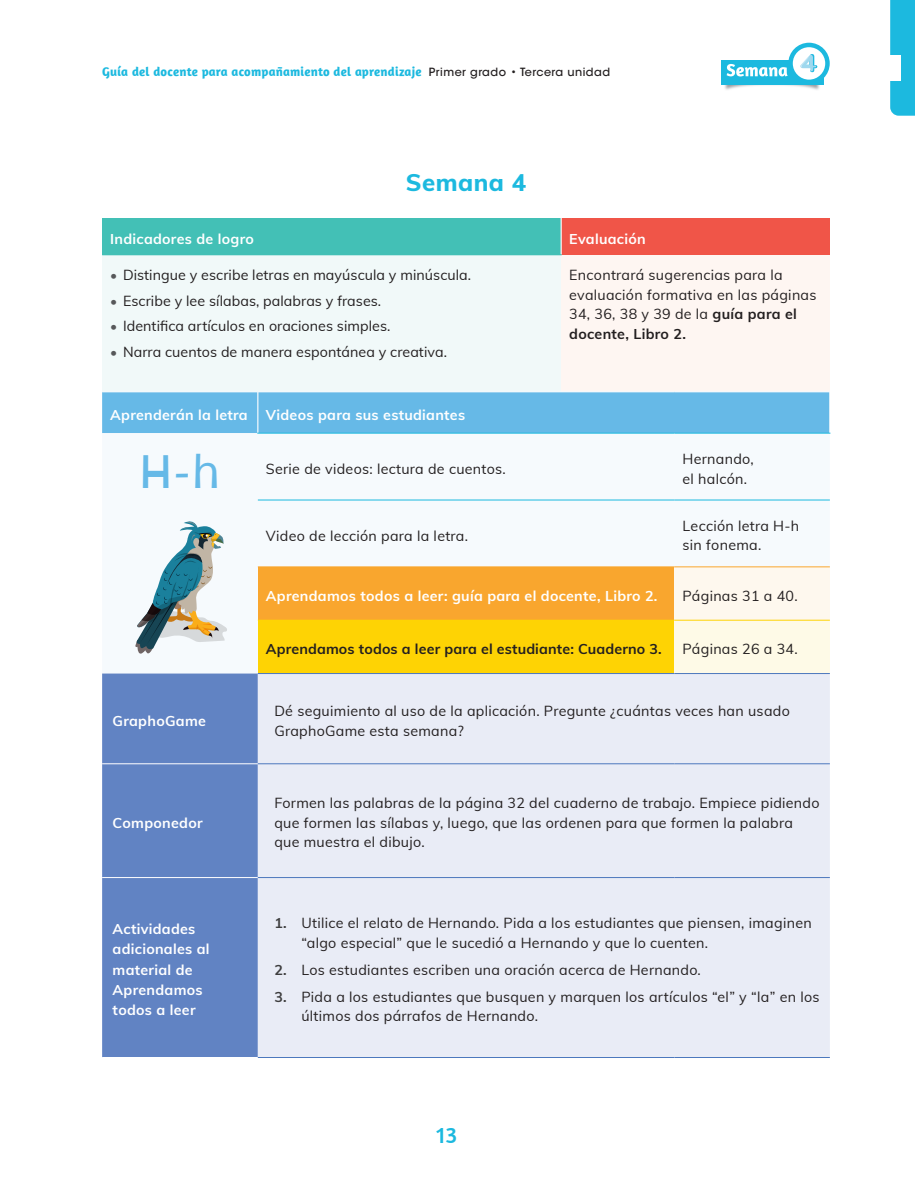
<style>
.page{position:relative;width:915px;height:1191px;background:#fff}
.page>*{position:absolute;margin:0;border:0;box-sizing:border-box;transform-origin:0 0}
.Letra{font:45px "Open Dyslexic Alta";color:#66b9e7}
.Semana{font:800 24px "Muli";letter-spacing:.02em;color:#1cb9df}
.t1{font:23.4px "Amaranth";color:#1cb9df}
.Tabla_tex_Semanas{font:14.25px/19.5px "Muli";letter-spacing:.02em;color:#231f20}
.Cabezote_blanco{font:700 14.25px/20.2px "Muli";letter-spacing:.02em;color:#fff}
.Cabezote_negro{font:700 14.25px "Muli";letter-spacing:.01em;color:#231f20}
.t2{font:700 12.75px "Amaranth";letter-spacing:.02em;color:#1cb9df}
.s1{font-family:"ITC Avant Garde Std";font-weight:500;font-size:11.25px;color:#231f20}
.s2{font-size:13.5px;color:#57585a}
.s3{font-weight:700}
.s4{font-weight:700;color:#3e3e3f}
</style>
<div class="page">
<img style="left:721px;top:44px;width:109px;height:46px">
<div style="left:720px;top:60px;width:103px;height:24px;background:#1cb9df"></div>
<div style="left:788px;top:43px;width:41px;height:41px;background:#1cb9df;border-radius:50%"></div>
<div style="left:792px;top:47px;width:32px;height:33px;background:#fff;border-radius:50%"></div>
<svg style="left:726px;top:64px;width:61px;height:12px"></svg>
<svg style="left:890px;top:0;width:24px;height:116px;background:#25bbe0"></svg>
<div style="left:880px;top:55px;width:19px;height:25px;background:#fff"></div>
<svg style="left:800px;top:54px;width:17px;height:18px"></svg>
<div style="left:102px;top:218px;width:459px;height:37px;background:#43c0b6"></div>
<div style="left:561px;top:218px;width:268px;height:37px;background:#f05548"></div>
<div style="left:102px;top:255px;width:459px;height:137px;background:#f1f9f9"></div>
<div style="left:561px;top:255px;width:268px;height:137px;background:#fef6f2"></div>
<hr style="left:560px;top:218px;width:1px;height:37px;background:#fff">
<hr style="left:102px;top:254px;width:459px;height:1px;background:#43c0b6">
<div style="left:102px;top:392px;width:727px;height:41px;background:#66b9e7"></div>
<div style="left:102px;top:433px;width:727px;height:197px;background:#f6fafd"></div>
<div style="left:258px;top:567px;width:416px;height:53px;background:#f9a62e"></div>
<div style="left:674px;top:567px;width:155px;height:53px;background:#fef8ee"></div>
<div style="left:258px;top:620px;width:416px;height:53px;background:#fed304"></div>
<div style="left:674px;top:620px;width:155px;height:53px;background:#fefae7"></div>
<div style="left:102px;top:673px;width:156px;height:384px;background:#6183c3"></div>
<div style="left:258px;top:674px;width:571px;height:383px;background:#e9ecf6"></div>
<hr style="left:257px;top:392px;width:1px;height:41px;background:#fff">
<hr style="left:258px;top:500px;width:416px;height:1px;background:#1cb9df">
<hr style="left:674px;top:500px;width:155px;height:1px;background:#1cb9df">
<hr style="left:102px;top:763px;width:156px;height:1px;background:#fff">
<hr style="left:102px;top:877px;width:156px;height:1px;background:#fff">
<hr style="left:258px;top:763px;width:416px;height:1px;background:#4c78bd">
<hr style="left:674px;top:763px;width:155px;height:1px;background:#4c78bd">
<hr style="left:102px;top:391px;width:156px;height:1px;background:#fff">
<hr style="left:258px;top:391px;width:416px;height:1px;background:#fff">
<hr style="left:674px;top:391px;width:156px;height:1px;background:#fff">
<hr style="left:257px;top:433px;width:417px;height:1px;background:#1cb9df">
<hr style="left:674px;top:433px;width:156px;height:1px;background:#1cb9df">
<hr style="left:258px;top:566px;width:416px;height:1px;background:#f9a62e">
<hr style="left:674px;top:566px;width:155px;height:1px;background:#f9a62e">
<hr style="left:674px;top:620px;width:155px;height:1px;background:#fed304">
<hr style="left:258px;top:673px;width:416px;height:1px;background:#4c78bd">
<hr style="left:674px;top:673px;width:155px;height:1px;background:#4c78bd">
<hr style="left:258px;top:877px;width:416px;height:1px;background:#4c78bd">
<hr style="left:674px;top:877px;width:155px;height:1px;background:#4c78bd">
<hr style="left:258px;top:1057px;width:416px;height:1px;background:#4c78bd">
<hr style="left:674px;top:1057px;width:155px;height:1px;background:#4c78bd">
<svg style="left:133px;top:517px;width:94px;height:137px"></svg>
<p class="t2" style="left:102px;top:64px;width:509px">Guía del docente para acompañamiento del aprendizaje <span class="s1">Primer grado • Tercera unidad</span></p>
<p class="Semana" style="left:405px;top:164px;width:122px">Semana 4</p>
<p class="Cabezote_blanco" style="left:110px;top:228px;width:145px">Indicadores de logro</p>
<p class="Cabezote_blanco" style="left:569px;top:228px;width:78px">Evaluación</p>
<p class="Tabla_tex_Semanas" style="left:110px;top:265px;width:362px"><span class="s2">•</span> Distingue y escribe letras en mayúscula y minúscula.</p>
<p class="Tabla_tex_Semanas" style="left:110px;top:290px;width:272px"><span class="s2">•</span> Escribe y lee sílabas, palabras y frases.</p>
<p class="Tabla_tex_Semanas" style="left:110px;top:316px;width:281px"><span class="s2">•</span> Identifica artículos en oraciones simples.</p>
<p class="Tabla_tex_Semanas" style="left:110px;top:341px;width:338px"><span class="s2">•</span> Narra cuentos de manera espontánea y creativa.</p>
<p class="Tabla_tex_Semanas" style="left:569px;top:265px;width:249px">Encontrará sugerencias para la evaluación formativa en las páginas<br>34, 36, 38 y 39 de la <span class="s3">guía para el docente, Libro 2.</span></p>
<p class="Cabezote_blanco" style="left:110px;top:404px;width:139px">Aprenderán la letra</p>
<p class="Cabezote_blanco" style="left:266px;top:404px;width:201px">Videos para sus estudiantes</p>
<p class="Letra" style="left:140px;top:446px;width:82px">H-h</p>
<p class="Tabla_tex_Semanas" style="left:266px;top:458px;width:241px">Serie de videos: lectura de cuentos.</p>
<p class="Tabla_tex_Semanas" style="left:682px;top:448px;width:73px">Hernando, el halcón.</p>
<p class="Tabla_tex_Semanas" style="left:266px;top:525px;width:203px">Video de lección para la letra.</p>
<p class="Tabla_tex_Semanas" style="left:682px;top:515px;width:118px">Lección letra H-h sin fonema.</p>
<p class="Cabezote_blanco" style="left:266px;top:585px;width:393px">Aprendamos todos a leer: guía para el docente, Libro 2.</p>
<p class="Tabla_tex_Semanas" style="left:682px;top:585px;width:117px">Páginas 31 a 40.</p>
<p class="Cabezote_negro" style="left:266px;top:638px;width:397px">Aprendamos todos a leer para el estudiante: Cuaderno 3.</p>
<p class="Tabla_tex_Semanas" style="left:682px;top:638px;width:117px">Páginas 26 a 34.</p>
<p class="Cabezote_blanco" style="left:113px;top:710px;width:95px">GraphoGame</p>
<p class="Tabla_tex_Semanas" style="left:274px;top:700px;width:517px">Dé seguimiento al uso de la aplicación. Pregunte ¿cuántas veces han usado<br>GraphoGame esta semana?</p>
<p class="Cabezote_blanco" style="left:113px;top:812px;width:91px">Componedor</p>
<p class="Tabla_tex_Semanas" style="left:274px;top:792px;width:546px">Formen las palabras de la página 32 del cuaderno de trabajo. Empiece pidiendo que formen las sílabas y, luego, que las ordenen para que formen la palabra que muestra el dibujo.</p>
<p class="Cabezote_blanco" style="left:113px;top:918px;width:98px">Actividades adicionales al material de<br>Aprendamos todos a leer</p>
<p class="Tabla_tex_Semanas" style="left:301px;top:912px;width:511px;text-indent:-27px"><span class="s4">1.</span> Utilice el relato de Hernando. Pida a los estudiantes que piensen, imaginen “algo especial” que le sucedió a Hernando y que lo cuenten.</p>
<p class="Tabla_tex_Semanas" style="left:274px;top:959px;width:428px"><span class="s4">2.</span> Los estudiantes escriben una oración acerca de Hernando.</p>
<p class="Tabla_tex_Semanas" style="left:301px;top:986px;width:519px;text-indent:-27px"><span class="s4">3.</span> Pida a los estudiantes que busquen y marquen los artículos “el” y “la” en los últimos dos párrafos de Hernando.</p>
<h3 class="t1" style="left:436px;top:1121px;width:22px">13</h3>
</div>
